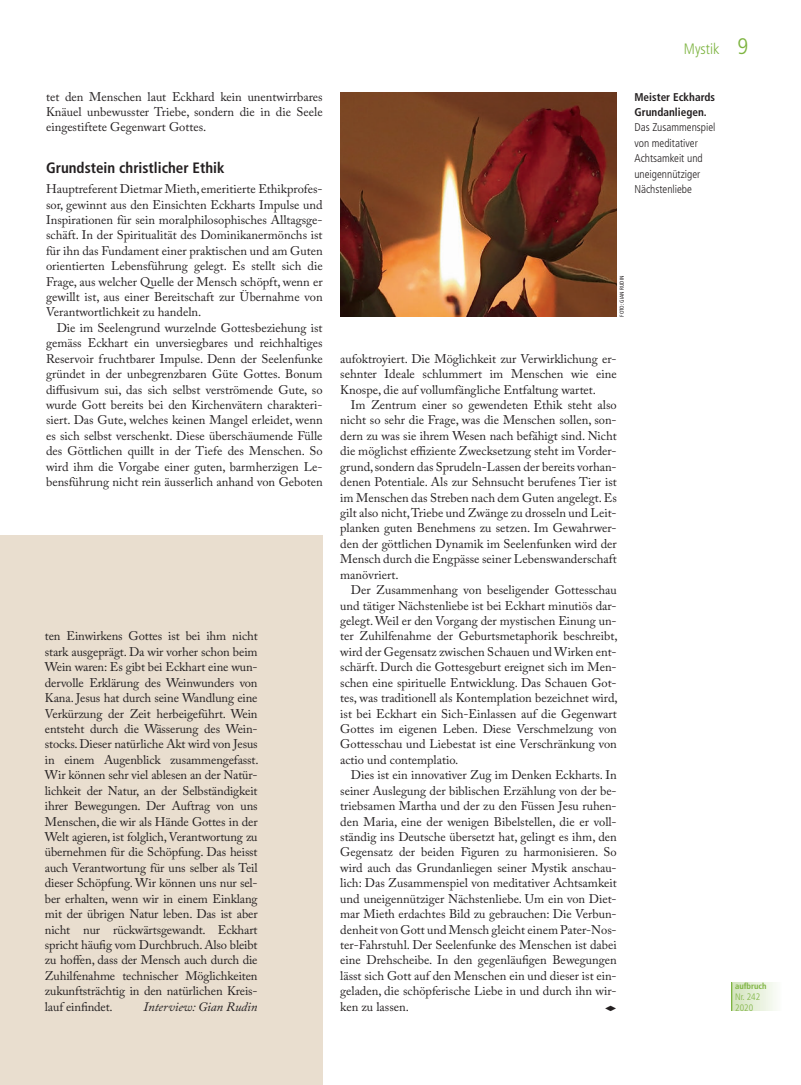
<style>
.page{position:relative;width:801px;height:1085px;background:#fff}
.page>*{position:absolute;margin:0;border:0;box-sizing:border-box;transform-origin:0 0}
.t1{font:700 condensed 15px "Frutiger LT Std";color:#231f20}
.t2{font:300 condensed 15px "Frutiger LT Std";color:#7eb441}
.t3{font:italic 12.88px "Adobe Caslon Pro";letter-spacing:-.005em;color:#231f20}
.t4{font:12.5px/15.4px "Adobe Caslon Pro";color:#231f20;text-align:justify}
.t5{font:300 condensed 11.25px/15.4px "Frutiger LT Std";color:#231f20}
.t6{font:700 condensed 11.25px/15.4px "Frutiger LT Std";color:#231f20}
.t7{font:300 condensed 9.38px/10.6px "Frutiger LT Std";color:#7eb441}
.t8{font:700 condensed 8.5px "Frutiger LT Std";letter-spacing:-.005em;color:#7eb441}
.t9{font:condensed 5.62px "Frutiger LT Std";color:#231f20}
.s1{font-size:22.5px}
</style>
<div class="page">
<div style="left:0;top:535px;width:322px;height:549px;background:#e9decf"></div>
<div style="left:732px;top:982px;width:49px;height:28px;background:linear-gradient(to right,#d3e3be,#fbfdfa)"></div>
<svg style="left:731px;top:982px;width:1px;height:28px"></svg>
<img style="left:340px;top:92px;width:277px;height:224px">
<p class="t4" style="left:46px;top:88px;width:278px">tet den Menschen laut Eckhard kein unentwirrbares Knäuel unbewusster Triebe, sondern die in die Seele eingestiftete Gegenwart Gottes.</p>
<p class="t1" style="left:46px;top:159px;width:180px">Grundstein christlicher Ethik</p>
<p class="t4" style="left:46px;top:181px;width:278px">Hauptreferent Dietmar Mieth, emeritierte Ethikprofes&shy;sor, gewinnt aus den Einsichten Eckharts Impulse und Inspirationen für sein moralphilosophisches Alltagsge&shy;schäft. In der Spiritualität des Dominikanermönchs ist für ihn das Fundament einer praktischen und am Guten orientierten Lebensführung gelegt. Es stellt sich die Frage, aus welcher Quelle der Mensch schöpft, wenn er gewillt ist, aus einer Bereitschaft zur Übernahme von Verantwortlichkeit zu handeln.</p>
<p class="t4" style="left:46px;top:320px;width:278px;text-indent:11px">Die im Seelengrund wurzelnde Gottesbeziehung ist gemäss Eckhart ein unversiegbares und reichhaltiges Reservoir fruchtbarer Impulse. Denn der Seelenfunke gründet in der unbegrenzbaren Güte Gottes. Bonum diffusivum sui, das sich selbst verströmende Gute, so wurde Gott bereits bei den Kirchenvätern charakteri&shy;siert. Das Gute, welches keinen Mangel erleidet, wenn es sich selbst verschenkt. Diese überschäumende Fülle des Göttlichen quillt in der Tiefe des Menschen. So wird ihm die Vorgabe einer guten, barmherzigen Le&shy;bensführung nicht rein äusserlich anhand von Geboten</p>
<p class="t4" style="left:45px;top:628px;width:215px">ten Einwirkens Gottes ist bei ihm nicht stark ausgeprägt. Da wir vorher schon beim Wein waren: Es gibt bei Eckhart eine wun&shy;dervolle Erklärung des Weinwunders von Kana. Jesus hat durch seine Wandlung eine Verkürzung der Zeit herbeigeführt. Wein entsteht durch die Wässerung des Wein&shy;stocks. Dieser natürliche Akt wird von Jesus in einem Augenblick zusammengefasst.<br>Wir können sehr viel ablesen an der Natür&shy;lichkeit der Natur, an der Selbständigkeit ihrer Bewegungen. Der Auftrag von uns Menschen, die wir als Hände Gottes in der Welt agieren, ist folglich, Verantwortung zu übernehmen für die Schöpfung. Das heisst auch Verantwortung für uns selber als Teil dieser Schöpfung. Wir können uns nur sel&shy;ber erhalten, wenn wir in einem Einklang mit der übrigen Natur leben. Das ist aber nicht nur rückwärtsgewandt. Eckhart spricht häufig vom Durchbruch. Also bleibt zu hoffen, dass der Mensch auch durch die Zuhilfenahme technischer Möglichkeiten zukunftsträchtig in den natürlichen Kreis&shy;lauf einfindet.</p>
<p class="t3" style="left:144px;top:998px;width:115px">Interview: Gian Rudin</p>
<p class="t2" style="left:684px;top:40px;width:66px">Mystik <span class="s1">9</span></p>
<p class="t6" style="left:634px;top:89px;width:82px">Meister Eckhards<br>Grundanliegen.</p>
<p class="t5" style="left:634px;top:120px;width:83px">Das Zusammenspiel von meditativer<br>Achtsamkeit und uneigennütziger<br>Nächstenliebe</p>
<p class="t9" style="left:618px;top:316px;width:42px;rotate:-90deg">FOTO: GIAN RUDIN</p>
<p class="t4" style="left:340px;top:351px;width:278px">aufoktroyiert. Die Möglichkeit zur Verwirklichung er&shy;sehnter Ideale schlummert im Menschen wie eine Knospe, die auf vollumfängliche Entfaltung wartet.</p>
<p class="t4" style="left:340px;top:397px;width:278px;text-indent:11px">Im Zentrum einer so gewendeten Ethik steht also nicht so sehr die Frage, was die Menschen sollen, son&shy;dern zu was sie ihrem Wesen nach befähigt sind. Nicht die möglichst effiziente Zwecksetzung steht im Vorder&shy;grund, sondern das Sprudeln-Lassen der bereits vorhan&shy;denen Potentiale. Als zur Sehnsucht berufenes Tier ist im Menschen das Streben nach dem Guten angelegt. Es gilt also nicht, Triebe und Zwänge zu drosseln und Leit&shy;planken guten Benehmens zu setzen. Im Gewahrwer&shy;den der göttlichen Dynamik im Seelenfunken wird der Mensch durch die Engpässe seiner Lebenswanderschaft manövriert.</p>
<p class="t4" style="left:340px;top:582px;width:279px;text-indent:11px">Der Zusammenhang von beseligender Gottesschau und tätiger Nächstenliebe ist bei Eckhart minutiös dar&shy;gelegt. Weil er den Vorgang der mystischen Einung un&shy;ter Zuhilfenahme der Geburtsmetaphorik beschreibt, wird der Gegensatz zwischen Schauen und Wirken ent&shy;schärft. Durch die Gottesgeburt ereignet sich im Men&shy;schen eine spirituelle Entwicklung. Das Schauen Got&shy;tes, was traditionell als Kontemplation bezeichnet wird, ist bei Eckhart ein Sich-Einlassen auf die Gegenwart Gottes im eigenen Leben. Diese Verschmelzung von Gottesschau und Liebestat ist eine Verschränkung von actio und contemplatio.</p>
<p class="t4" style="left:340px;top:767px;width:278px;text-indent:11px">Dies ist ein innovativer Zug im Denken Eckharts. In seiner Auslegung der biblischen Erzählung von der be&shy;triebsamen Martha und der zu den Füssen Jesu ruhen&shy;den Maria, eine der wenigen Bibelstellen, die er voll&shy;ständig ins Deutsche übersetzt hat, gelingt es ihm, den Gegensatz der beiden Figuren zu harmonisieren. So wird auch das Grundanliegen seiner Mystik anschau&shy;lich: Das Zusammenspiel von meditativer Achtsamkeit und uneigennütziger Nächstenliebe. Um ein von Diet&shy;mar Mieth erdachtes Bild zu gebrauchen: Die Verbun&shy;denheit von Gott und Mensch gleicht einem Pater-Nos&shy;ter-Fahrstuhl. Der Seelenfunke des Menschen ist dabei eine Drehscheibe. In den gegenläufigen Bewegungen lässt sich Gott auf den Menschen ein und dieser ist ein&shy;geladen, die schöpferische Liebe in und durch ihn wir&shy;ken zu lassen.</p>
<p class="t8" style="left:735px;top:981px;width:33px">aufbruch</p>
<p class="t7" style="left:735px;top:991px;width:26px">Nr. 242<br>2020</p>
</div>
